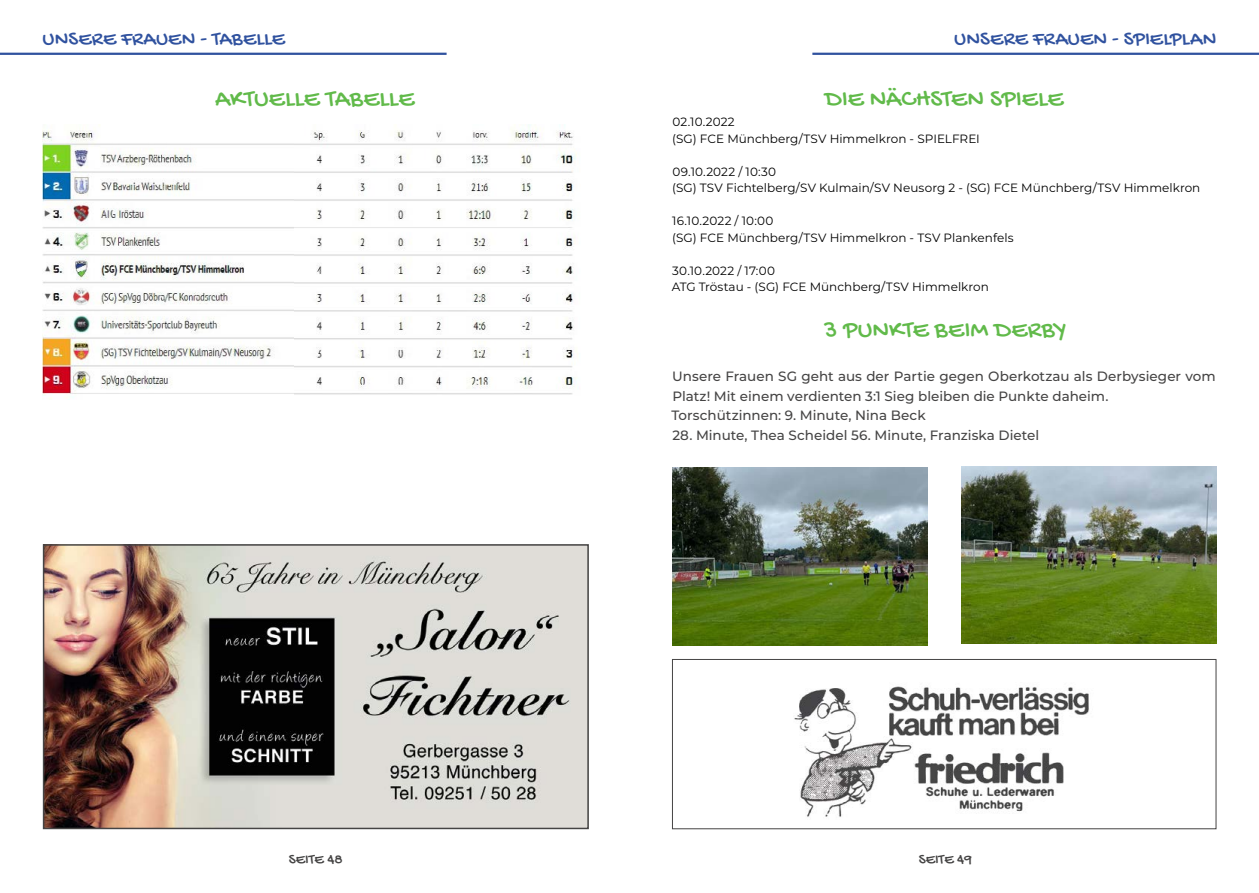
<style>
.page{position:relative;width:1259px;height:893px;background:#fff}
.page>*{position:absolute;margin:0;border:0;box-sizing:border-box;transform-origin:0 0}
.t1{font:25.5px "Gochi Hand";color:#61ba4a}
.t2{font:21px "Gochi Hand";letter-spacing:.005em;color:#30529f}
.t3{font:15px "Gochi Hand";color:#454444}
.t4{font:500 13.5px/19.5px "Montserrat";color:#454444}
.t5{font:12px/16.5px "Montserrat";letter-spacing:.005em;color:#000}
</style>
<div class="page">
<hr style="left:0;top:53px;width:446px;height:2px;background:#30529f">
<hr style="left:812px;top:53px;width:447px;height:2px;background:#30529f">
<img style="left:46px;top:547px;width:540px;height:279px">
<div style="left:43px;top:544px;width:546px;height:285px;border:2px solid #454444"></div>
<img style="left:43px;top:130px;width:251px;height:269px">
<img style="left:294px;top:125px;width:283px;height:270px">
<img style="left:794px;top:686px;width:295px;height:131px">
<div style="left:672px;top:659px;width:544px;height:170px;border:1px solid #454444"></div>
<img style="left:672px;top:468px;width:255px;height:178px">
<img style="left:961px;top:466px;width:255px;height:178px">
<h2 class="t2" style="left:43px;top:28px;width:244px">UNSERE FRAUEN - TABELLE</h2>
<h1 class="t1" style="left:215px;top:85px;width:200px">AKTUELLE TABELLE</h1>
<h2 class="t2" style="left:954px;top:28px;width:264px">UNSERE FRAUEN - SPIELPLAN</h2>
<h1 class="t1" style="left:825px;top:85px;width:239px">DIE NÄCHSTEN SPIELE</h1>
<p class="t5" style="left:672px;top:113px;width:309px">02.10.2022<br>(SG) FCE Münchberg/TSV Himmelkron - SPIELFREI</p>
<p class="t5" style="left:672px;top:163px;width:530px">09.10.2022 / 10:30<br>(SG) TSV Fichtelberg/SV Kulmain/SV Neusorg 2 - (SG) FCE Münchberg/TSV Himmelkron</p>
<p class="t5" style="left:672px;top:212px;width:343px">16.10.2022 / 10:00<br>(SG) FCE Münchberg/TSV Himmelkron - TSV Plankenfels</p>
<p class="t5" style="left:672px;top:262px;width:318px">30.10.2022 / 17:00<br>ATG Tröstau - (SG) FCE Münchberg/TSV Himmelkron</p>
<h1 class="t1" style="left:824px;top:317px;width:244px">3 PUNKTE BEIM DERBY</h1>
<p class="t4" style="left:671px;top:366px;width:546px">Unsere Frauen SG geht aus der Partie gegen Oberkotzau als Derbysieger vom<br>Platz! Mit einem verdienten 3:1 Sieg bleiben die Punkte daheim.<br>Torschützinnen: 9. Minute, Nina Beck</p>
<p class="t4" style="left:672px;top:425px;width:368px">28. Minute, Thea Scheidel 56. Minute, Franziska Dietel</p>
<p class="t3" style="left:289px;top:852px;width:55px">SEITE 48</p>
<p class="t3" style="left:918px;top:852px;width:55px">SEITE 49</p>
</div>
